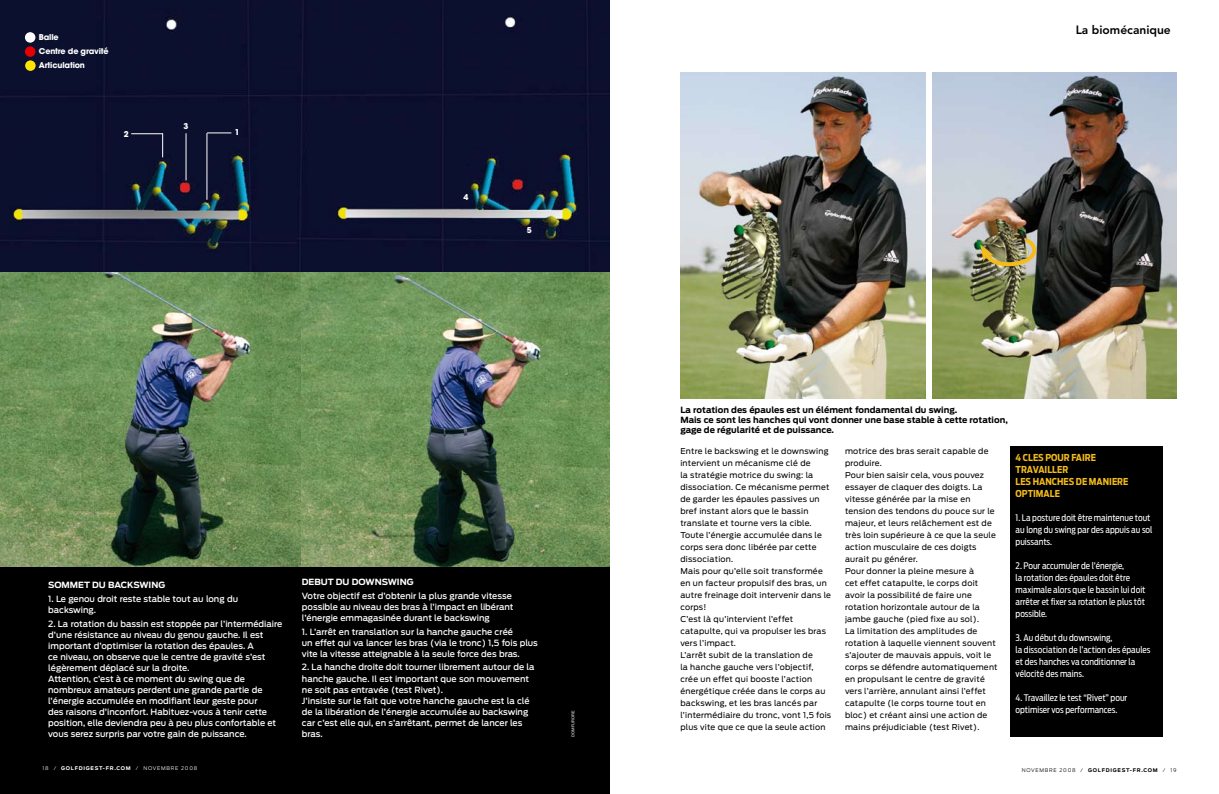
<style>
.page{position:relative;width:1219px;height:794px;background:#fff}
.page>*{position:absolute;margin:0;border:0;box-sizing:border-box;transform-origin:0 0}
.t1{font:800 12px "Avenir";color:#000}
.t2{font:700 9.5px/12px "Antenna Cond";color:#f4bc1b}
.t3{font:9px/12px "Antenna Cond";color:#fff}
.t4{font:500 8.5px/11px "Antenna";color:#fff}
.t5{font:700 8.5px/10px "Antenna";color:#000}
.t6{font:700 8.5px "Antenna";color:#fff}
.t7{font:8px/12px "Antenna";letter-spacing:.03em;color:#000}
.t8{font:700 8px/14px "Avant Garde";letter-spacing:-.02em;color:#fff}
.t9{font:700 5px "Antenna";letter-spacing:.15em;color:#000}
.t10{font:700 5px "Antenna";letter-spacing:.15em;color:#fff}
.t11{font:4px "Helvetica Neue";color:#fff}
.s1{font-weight:300}
</style>
<div class="page">
<div style="left:0;top:566px;width:609px;height:228px;background:#000"></div>
<img style="left:0;top:272px;width:609px;height:294px">
<img style="left:0;top:0;width:298px;height:272px">
<img style="left:298px;top:0;width:311px;height:272px">
<div style="left:1010px;top:446px;width:152px;height:291px;background:#000"></div>
<img style="left:680px;top:72px;width:245px;height:326px">
<img style="left:933px;top:72px;width:243px;height:326px">
<div style="left:25px;top:32px;width:10px;height:11px;background:#fff;border-radius:50%"></div>
<div style="left:25px;top:46px;width:10px;height:11px;background:#e60004;border-radius:50%"></div>
<div style="left:25px;top:60px;width:11px;height:11px;background:#ffe400;border-radius:50%"></div>
<svg style="left:162px;top:134px;width:1px;height:23px"></svg>
<hr style="left:186px;top:133px;width:1px;height:47px;background:#fff">
<hr style="left:131px;top:133px;width:32px;height:1px;background:#fff">
<hr style="left:206px;top:133px;width:1px;height:67px;background:#fff">
<svg style="left:207px;top:132px;width:24px;height:1px"></svg>
<svg style="left:980px;top:232px;width:58px;height:36px"></svg>
<img style="left:1007px;top:209px;width:47px;height:49px">
<p class="t8" style="left:39px;top:30px;width:71px">Balle<br>Centre de gravité<br>Articulation</p>
<p class="t8" style="left:184px;top:119px;width:6px">3</p>
<p class="t8" style="left:124px;top:127px;width:6px">2</p>
<p class="t8" style="left:235px;top:125px;width:6px">1</p>
<p class="t8" style="left:463px;top:190px;width:6px">4</p>
<p class="t8" style="left:527px;top:222px;width:6px">5</p>
<p class="t6" style="left:48px;top:580px;width:119px">SOMMET DU BACKSWING</p>
<p class="t4" style="left:48px;top:593px;width:191px">1. Le genou droit reste stable tout au long du backswing.</p>
<p class="t4" style="left:48px;top:618px;width:236px">2. La rotation du bassin est stoppée par l’intermédiaire d’une résistance au niveau du genou gauche. Il est important d’optimiser la rotation des épaules. A<br>ce niveau, on observe que le centre de gravité s’est légèrement déplacé sur la droite.<br>Attention, c’est à ce moment du swing que de nombreux amateurs perdent une grande partie de l’énergie accumulée en modifiant leur geste pour<br>des raisons d’inconfort. Habituez-vous à tenir cette position, elle deviendra peu à peu plus confortable et vous serez surpris par votre gain de puissance.</p>
<p class="t10" style="left:43px;top:765px;width:156px"><span class="s1">18 /</span> GOLFDIGEST-fr.COM <span class="s1">/ NOVEMBRE 2008</span></p>
<p class="t6" style="left:302px;top:577px;width:113px">DEBUT DU DOWNSWING</p>
<p class="t4" style="left:302px;top:590px;width:213px">Votre objectif est d’obtenir la plus grande vitesse possible au niveau des bras à l’impact en libérant l’énergie emmagasinée durant le backswing</p>
<p class="t4" style="left:302px;top:626px;width:237px">1. L’arrêt en translation sur la hanche gauche créé<br>un effet qui va lancer les bras (via le tronc) 1,5 fois plus vite la vitesse atteignable à la seule force des bras.</p>
<p class="t4" style="left:302px;top:662px;width:234px">2. La hanche droite doit tourner librement autour de la hanche gauche. Il est important que son mouvement ne soit pas entravée (test Rivet).<br>J’insiste sur le fait que votre hanche gauche est la clé de la libération de l’énergie accumulée au backswing car c’est elle qui, en s’arrêtant, permet de lancer les bras.</p>
<p class="t11" style="left:571px;top:737px;width:28px;rotate:-90deg">dom furore</p>
<h1 class="t1" style="left:1076px;top:23px;width:97px">La biomécanique</h1>
<p class="t5" style="left:680px;top:404px;width:329px">La rotation des épaules est un élément fondamental du swing.<br>Mais ce sont les hanches qui vont donner une base stable à cette rotation, gage de régularité et de puissance.</p>
<p class="t7" style="left:680px;top:445px;width:152px">Entre le backswing et le downswing intervient un mécanisme clé de<br>la stratégie motrice du swing: la dissociation. Ce mécanisme permet de garder les épaules passives un bref instant alors que le bassin translate et tourne vers la cible.<br>Toute l’énergie accumulée dans le corps sera donc libérée par cette dissociation.<br>Mais pour qu’elle soit transformée en un facteur propulsif des bras, un autre freinage doit intervenir dans le corps!<br>C’est là qu’intervient l’effet catapulte, qui va propulser les bras vers l’impact.<br>L’arrêt subit de la translation de<br>la hanche gauche vers l’objectif, crée un effet qui booste l’action énergétique créée dans le corps au backswing, et les bras lancés par l’intermédiaire du tronc, vont 1,5 fois plus vite que ce que la seule action</p>
<p class="t7" style="left:845px;top:445px;width:154px">motrice des bras serait capable de produire.<br>Pour bien saisir cela, vous pouvez essayer de claquer des doigts. La vitesse générée par la mise en tension des tendons du pouce sur le majeur, et leurs relâchement est de très loin supérieure à ce que la seule action musculaire de ces doigts aurait pu générer.<br>Pour donner la pleine mesure à<br>cet effet catapulte, le corps doit avoir la possibilité de faire une rotation horizontale autour de la jambe gauche (pied fixe au sol).<br>La limitation des amplitudes de rotation à laquelle viennent souvent s’ajouter de mauvais appuis, voit le corps se défendre automatiquement en propulsant le centre de gravité vers l’arrière, annulant ainsi l’effet catapulte (le corps tourne tout en bloc) et créant ainsi une action de mains préjudiciable (test Rivet).</p>
<p class="t2" style="left:1016px;top:451px;width:114px">4 CLES POUR FAIRE<br>TRAVAILLER<br>LES HANCHES DE MANIERE<br>OPTIMALE</p>
<p class="t3" style="left:1016px;top:511px;width:138px">1. La posture doit être maintenue tout au long du swing par des appuis au sol puissants.</p>
<p class="t3" style="left:1016px;top:559px;width:131px">2. Pour accumuler de l’énergie,<br>la rotation des épaules doit être maximale alors que le bassin lui doit arrêter et fixer sa rotation le plus tôt possible.</p>
<p class="t3" style="left:1016px;top:631px;width:136px">3. Au début du downswing,<br>la dissociation de l’action des épaules et des hanches va conditionner la vélocité des mains.</p>
<p class="t3" style="left:1016px;top:691px;width:113px">4. Travaillez le test “Rivet” pour optimiser vos performances.</p>
<p class="t9" style="left:1022px;top:767px;width:156px"><span class="s1">NOVEMBRE 2008 /</span> GOLFDIGEST-fr.COM <span class="s1">/ 19</span></p>
</div>
